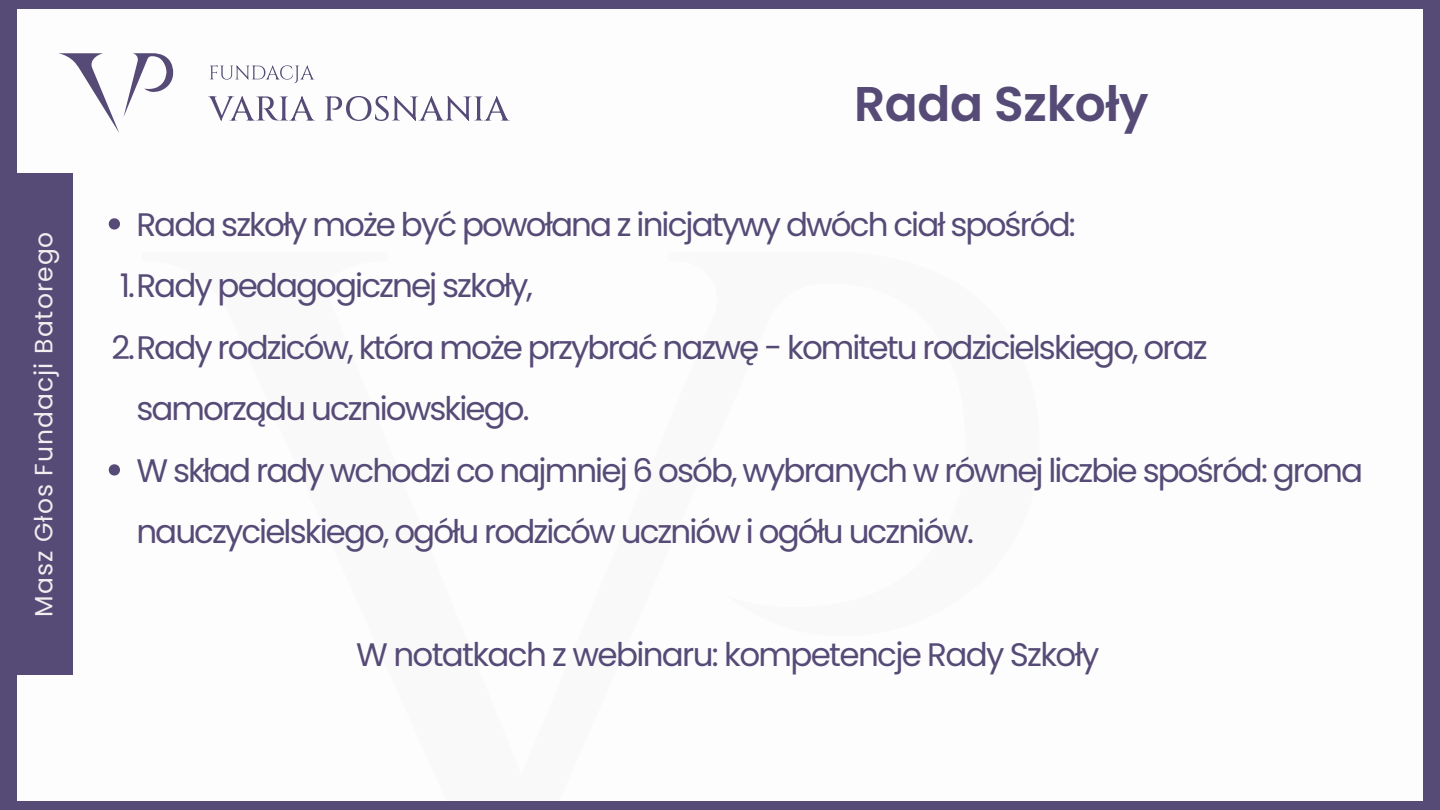
<style>
.page{position:relative;width:1440px;height:810px;background:#564b77}
.page>*{position:absolute;margin:0;border:0;box-sizing:border-box;transform-origin:0 0}
.t1{font:600 48.7px "Poppins";letter-spacing:-.005em;color:#564b77}
.t2{font:32.6px/61.5px "Poppins";letter-spacing:-.06em;color:#564b77}
.t3{font:25px "Poppins";letter-spacing:.04em;color:#f0eeee}
</style>
<div class="page">
<div style="left:17px;top:9px;width:1406px;height:792px;background:#fdfdfd"></div>
<svg style="left:58px;top:53px;width:115px;height:80px"></svg>
<svg style="left:210px;top:65px;width:104px;height:18px"></svg>
<svg style="left:208px;top:96px;width:107px;height:25px"></svg>
<svg style="left:325px;top:96px;width:185px;height:25px"></svg>
<svg style="left:109px;top:218px;width:11px;height:12px"></svg>
<svg style="left:109px;top:464px;width:11px;height:12px"></svg>
<div style="left:16px;top:173px;width:57px;height:502px;background:#564b77"></div>
<p class="t3" style="left:26px;top:617px;width:387px;rotate:-90deg">Masz Głos Fundacji Batorego</p>
<p class="t1" style="left:854px;top:70px;width:296px">Rada Szkoły</p>
<p class="t2" style="left:136px;top:193px;width:941px">Rada szkoły może być powołana z inicjatywy dwóch ciał spośród:</p>
<p class="t2" style="left:120px;top:255px;width:415px">1.Rady pedagogicznej szkoły,</p>
<p class="t2" style="left:136px;top:316px;width:1073px;text-indent:-25px">2.Rady rodziców, która może przybrać nazwę - komitetu rodzicielskiego, oraz samorządu uczniowskiego.</p>
<p class="t2" style="left:136px;top:439px;width:1228px">W skład rady wchodzi co najmniej 6 osób, wybranych w równej liczbie spośród: grona nauczycielskiego, ogółu rodziców uczniów i ogółu uczniów.</p>
<p class="t2" style="left:356px;top:624px;width:745px">W notatkach z webinaru: kompetencje Rady Szkoły</p>
</div>
